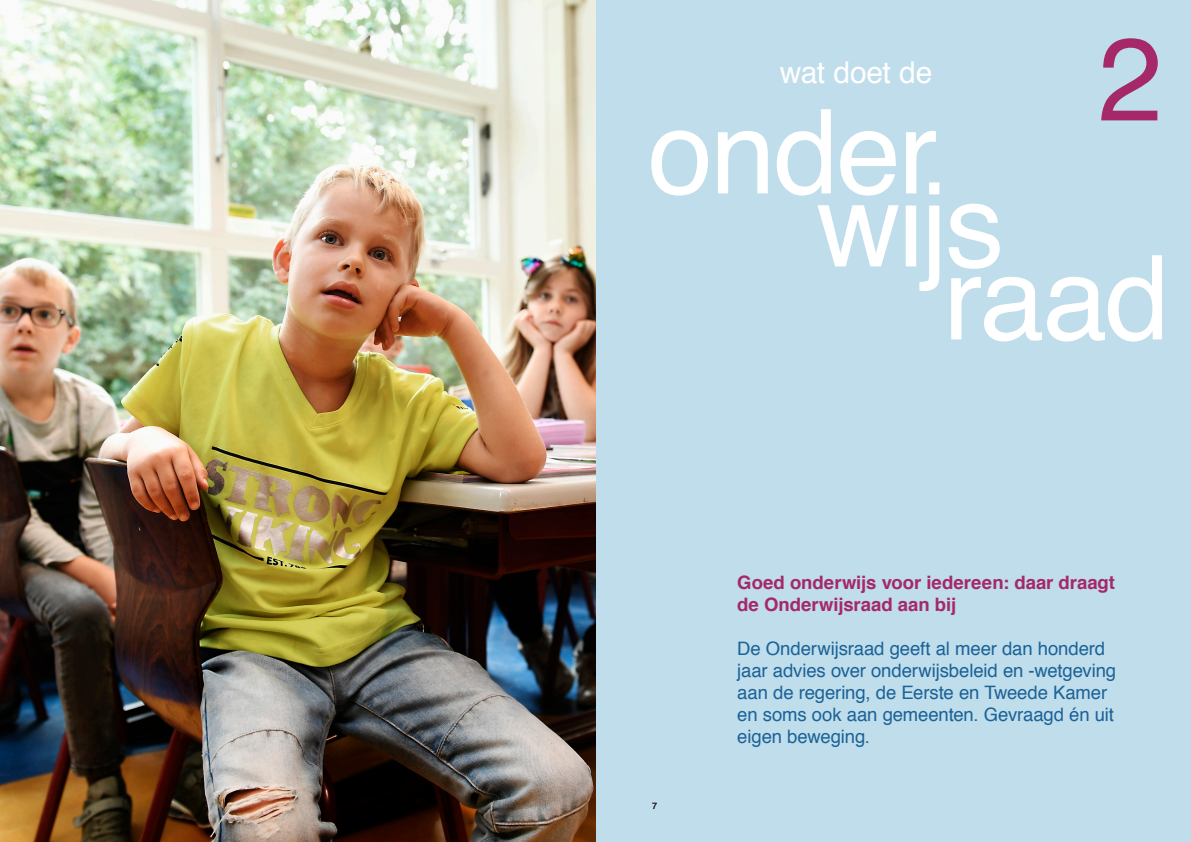
<style>
.page{position:relative;width:1191px;height:842px;background:#fff}
.page>*{position:absolute;margin:0;border:0;box-sizing:border-box;transform-origin:0 0}
.t1{font:117px "Helvetica";color:#a52869}
.t2{font:30px "Helvetica";letter-spacing:-.015em;color:#fff}
.Hoofdstuk_intro_Chap{font:18.5px/22px "Helvetica";letter-spacing:-.005em;color:#1b6297}
.Hoofdstuk_intro_Chap-2{font:700 18.5px/22px "Helvetica";color:#a52869}
.t3{font:9px "Helvetica";color:#231f20}
</style>
<div class="page">
<div style="left:595px;top:0;width:596px;height:842px;background:#bfddeb"></div>
<img style="left:0;top:0;width:595px;height:842px">
<svg style="left:651px;top:109px;width:510px;height:233px"></svg>
<p class="t2" style="left:780px;top:50px;width:154px">wat doet de</p>
<p class="t1" style="left:1097px;top:-11px;width:67px">2</p>
<p class="t3" style="left:652px;top:799px;width:7px">7</p>
<p class="Hoofdstuk_intro_Chap-2" style="left:737px;top:572px;width:379px">Goed onderwijs voor iedereen: daar draagt de Onderwijsraad aan bij</p>
<p class="Hoofdstuk_intro_Chap" style="left:737px;top:638px;width:380px">De Onderwijsraad geeft al meer dan honderd jaar advies over onderwijsbeleid en -wetgeving aan de regering, de Eerste en Tweede Kamer en soms ook aan gemeenten. Gevraagd én uit eigen beweging.</p>
</div>
